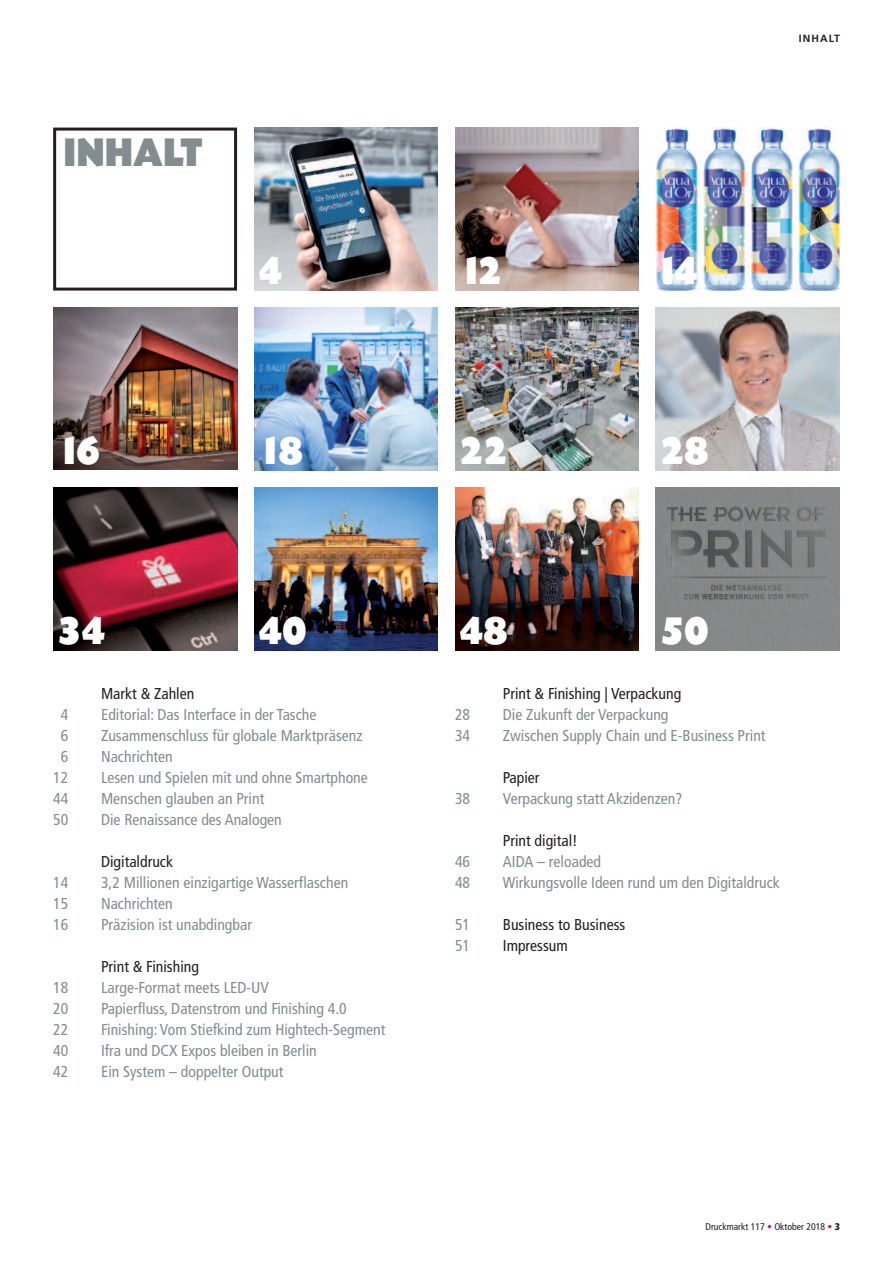
<style>
.page{position:relative;width:893px;height:1263px;background:#fff}
.page>*{position:absolute;margin:0;border:0;box-sizing:border-box;transform-origin:0 0}
.t1{font:42px "Today SB Ultra";color:#fff;scale:.9 1}
.t2{font:42px "Today SB Ultra";color:#838c8e;scale:.9 1}
.t3{font:condensed 15.75px/21px "Frutiger LT Std";color:#838c8e}
.t4{font:condensed 15.75px/21px "Frutiger LT Std";color:#231f20}
.t5{font:700 10.5px "Frutiger LT Std";letter-spacing:.1em;color:#231f20}
.t6{font:condensed 9.75px "Frutiger LT Std";color:#231f20}
.s1{font-family:"Frutiger";color:#c61882}
.s2{font-weight:900}
</style>
<div class="page">
<div style="left:53px;top:128px;width:184px;height:163px;border:3px solid #231f20"></div>
<img style="left:254px;top:128px;width:184px;height:163px">
<img style="left:254px;top:308px;width:184px;height:163px">
<img style="left:254px;top:488px;width:184px;height:163px">
<img style="left:53px;top:308px;width:184px;height:162px">
<img style="left:53px;top:488px;width:184px;height:163px">
<img style="left:455px;top:128px;width:184px;height:163px">
<img style="left:455px;top:308px;width:184px;height:163px">
<img style="left:455px;top:488px;width:184px;height:163px">
<img style="left:656px;top:128px;width:184px;height:163px">
<img style="left:656px;top:308px;width:184px;height:163px">
<img style="left:656px;top:488px;width:184px;height:163px">
<h1 class="t2" style="left:64px;top:127px;width:156px">INHALT</h1>
<h1 class="t1" style="left:259px;top:245px;width:28px">4</h1>
<h1 class="t1" style="left:58px;top:425px;width:49px">16</h1>
<h1 class="t1" style="left:259px;top:425px;width:51px">18</h1>
<h1 class="t1" style="left:58px;top:605px;width:55px">34</h1>
<h1 class="t1" style="left:259px;top:605px;width:55px">40</h1>
<p class="t3" style="left:53px;top:705px;width:17px;text-align:center">4<br>6<br>6<br>12<br>44<br>50</p>
<p class="t3" style="left:53px;top:873px;width:17px;text-align:justify">14<br>15<br>16</p>
<p class="t3" style="left:53px;top:978px;width:17px;text-align:justify">18<br>20<br>22<br>40<br>42</p>
<p class="t4" style="left:101px;top:684px;width:95px">Markt &amp; Zahlen</p>
<p class="t3" style="left:101px;top:705px;width:268px">Editorial: Das Interface in der Tasche<br>Zusammenschluss für globale Marktpräsenz<br>Nachrichten<br>Lesen und Spielen mit und ohne Smartphone<br>Menschen glauben an Print<br>Die Renaissance des Analogen</p>
<p class="t4" style="left:101px;top:852px;width:74px">Digitaldruck</p>
<p class="t3" style="left:101px;top:873px;width:249px">3,2 Millionen einzigartige Wasserflaschen<br>Nachrichten<br>Präzision ist unabdingbar</p>
<p class="t4" style="left:101px;top:957px;width:99px">Print &amp; Finishing</p>
<p class="t3" style="left:101px;top:978px;width:286px">Large-Format meets LED-UV<br>Papierfluss, Datenstrom und Finishing 4.0<br>Finishing: Vom Stiefkind zum Hightech-Segment Ifra und DCX Expos bleiben in Berlin<br>Ein System – doppelter Output</p>
<p class="t5" style="left:799px;top:34px;width:43px">INHALT</p>
<h1 class="t1" style="left:459px;top:245px;width:49px">12</h1>
<h1 class="t1" style="left:656px;top:245px;width:49px">14</h1>
<h1 class="t1" style="left:459px;top:425px;width:55px">22</h1>
<h1 class="t1" style="left:660px;top:425px;width:55px">28</h1>
<h1 class="t1" style="left:459px;top:605px;width:55px">48</h1>
<h1 class="t1" style="left:660px;top:605px;width:55px">50</h1>
<p class="t3" style="left:455px;top:705px;width:17px">28<br>34</p>
<p class="t3" style="left:455px;top:789px;width:17px">38</p>
<p class="t3" style="left:455px;top:852px;width:17px">46<br>48</p>
<p class="t3" style="left:455px;top:915px;width:17px">51<br>51</p>
<p class="t4" style="left:503px;top:684px;width:180px">Print &amp; Finishing | Verpackung</p>
<p class="t3" style="left:503px;top:705px;width:264px">Die Zukunft der Verpackung<br>Zwischen Supply Chain und E-Business Print</p>
<p class="t4" style="left:503px;top:768px;width:38px">Papier</p>
<p class="t3" style="left:503px;top:789px;width:181px">Verpackung statt Akzidenzen?</p>
<p class="t4" style="left:503px;top:831px;width:76px">Print digital!</p>
<p class="t3" style="left:503px;top:852px;width:278px">AIDA – reloaded<br>Wirkungsvolle Ideen rund um den Digitaldruck</p>
<p class="t4" style="left:503px;top:915px;width:124px">Business to Business<br>Impressum</p>
<p class="t6" style="left:705px;top:1222px;width:136px">Druckmarkt 117 <span class="s1">•</span> Oktober 2018 <span class="s1">•</span> <span class="s2">3</span></p>
</div>
